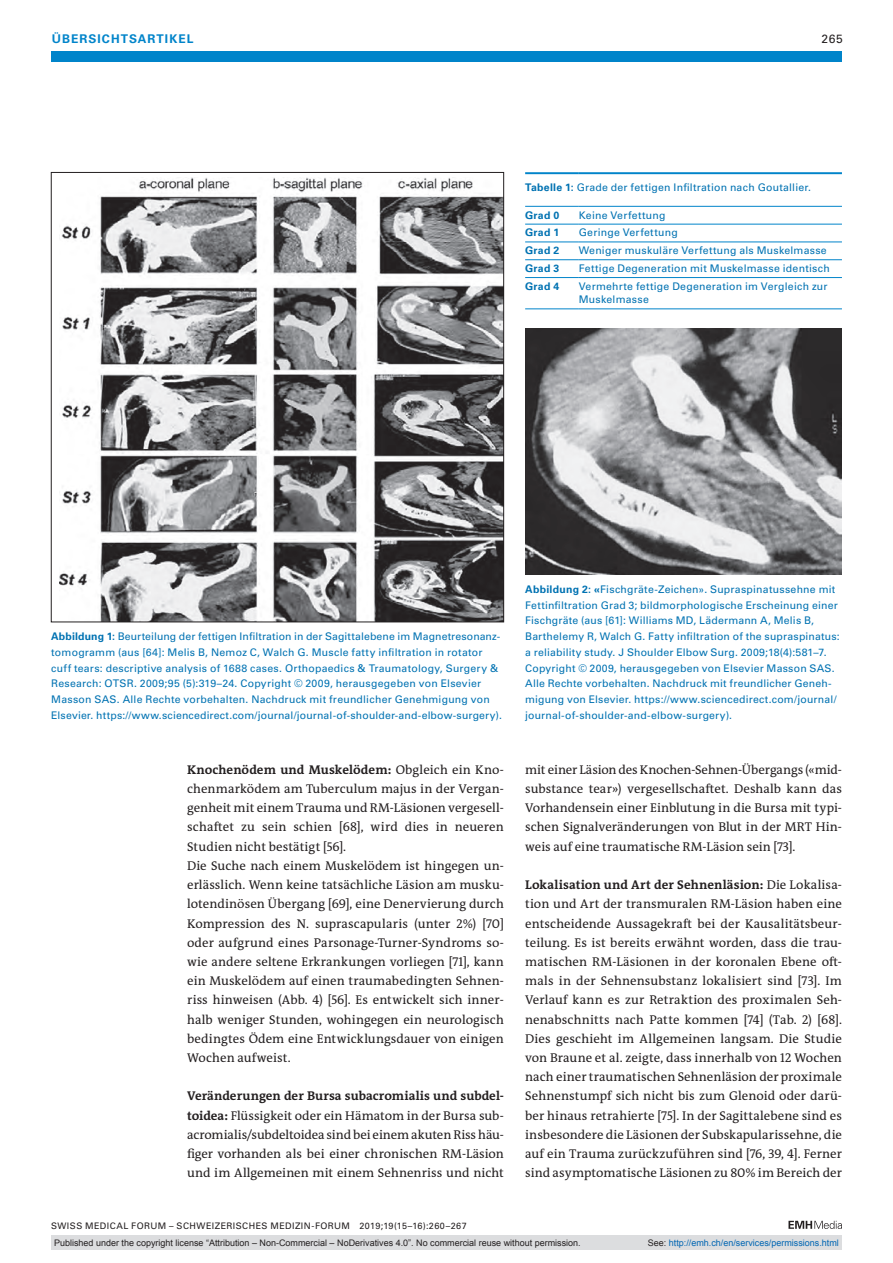
<style>
.page{position:relative;width:893px;height:1263px;background:#fff}
.page>*{position:absolute;margin:0;border:0;box-sizing:border-box;transform-origin:0 0}
.t1{font:12.75px/19.2px "The Antiqua B W5 Plain";letter-spacing:.005em;color:#231f20}
.t2{font:700 12.75px "The Antiqua B W7";letter-spacing:.005em;color:#231f20}
.t3{font:700 12px "Univers LT Std";color:#0084ca}
.t4{font:12px "Univers LT Std";color:#231f20}
.t5{font:10.5px/15.8px "Univers LT Std";letter-spacing:.02em;color:#0072b2}
.t6{font:700 10.5px "Univers LT Std";letter-spacing:.025em;color:#0072b2}
.t7{font:9px "Arial";color:#231f20}
.t8{font:9px "Univers LT Std";letter-spacing:.05em;color:#231f20}
.t9{font:9px "Arial";color:#0166b3}
.s1{font-weight:700}
.s2{font-family:"The Antiqua B W5 Plain";font-weight:400}
.s3{font-family:"The Antiqua B W7";font-weight:700}
.s4{color:#231f20}
</style>
<div class="page">
<div style="left:51px;top:51px;width:791px;height:11px;background:#0084ca"></div>
<svg style="left:788px;top:1221px;width:54px;height:8px"></svg>
<img style="left:59px;top:178px;width:443px;height:442px">
<hr style="left:579px;top:259px;width:263px;height:1px;background:#0084ca">
<hr style="left:579px;top:277px;width:263px;height:1px;background:#0084ca">
<hr style="left:525px;top:309px;width:54px;height:1px;background:#0084ca">
<hr style="left:579px;top:309px;width:263px;height:1px;background:#0084ca">
<hr style="left:525px;top:277px;width:54px;height:1px;background:#0084ca">
<hr style="left:525px;top:259px;width:54px;height:1px;background:#0084ca">
<hr style="left:525px;top:242px;width:54px;height:1px;background:#0084ca">
<hr style="left:579px;top:242px;width:263px;height:1px;background:#0084ca">
<hr style="left:579px;top:224px;width:263px;height:1px;background:#0084ca">
<hr style="left:525px;top:224px;width:54px;height:1px;background:#0084ca">
<hr style="left:525px;top:172px;width:54px;height:2px;background:#0084ca">
<hr style="left:579px;top:172px;width:263px;height:2px;background:#0084ca">
<hr style="left:525px;top:206px;width:54px;height:1px;background:#0084ca">
<hr style="left:579px;top:206px;width:263px;height:1px;background:#0084ca">
<img style="left:525px;top:328px;width:317px;height:247px">
<div style="left:51px;top:1235px;width:791px;height:15px;background:#dcdddf"></div>
<p class="t3" style="left:52px;top:31px;width:20px">Übersichtsartikel</p>
<p class="t4" style="left:822px;top:31px;width:23px">265</p>
<p class="t5" style="left:525px;top:180px;width:288px"><span class="s1">Tabelle 1:</span> Grade der fettigen Infiltration nach Goutallier.</p>
<p class="t6" style="left:525px;top:209px;width:36px">Grad 0</p>
<p class="t5" style="left:579px;top:207px;width:88px">Keine Verfettung</p>
<p class="t6" style="left:525px;top:227px;width:36px">Grad 1</p>
<p class="t5" style="left:579px;top:225px;width:100px">Geringe Verfettung</p>
<p class="t6" style="left:525px;top:244px;width:36px">Grad 2</p>
<p class="t5" style="left:579px;top:243px;width:249px">Weniger muskuläre Verfettung als Muskelmasse</p>
<p class="t6" style="left:525px;top:262px;width:36px">Grad 3</p>
<p class="t5" style="left:579px;top:260px;width:252px">Fettige Degeneration mit Muskelmasse identisch</p>
<p class="t6" style="left:525px;top:280px;width:36px">Grad 4</p>
<p class="t5" style="left:579px;top:279px;width:250px;line-height:13.5px">Vermehrte fettige Degeneration im Vergleich zur<br>Muskelmasse</p>
<p class="t5" style="left:51px;top:629px;width:452px"><span class="s1">Abbildung 1:</span> Beurteilung der fettigen Infiltration in der Sagittalebene im Magnetresonanz&shy;tomogramm (aus [64]: Melis B, Nemoz C, Walch G. Muscle fatty infiltration in rotator cuff tears: descriptive analysis of 1688 cases. Orthopaedics &amp; Traumatology, Surgery &amp; Research: OTSR. 2009;95 (5):319–24. Copyright © 2009, herausgegeben von Elsevier Masson SAS. Alle Rechte vorbehalten. Nachdruck mit freundlicher Genehmigung von Elsevier. https://www.sciencedirect.com/journal/journal-of-shoulder-and-elbow-surgery).</p>
<p class="t2" style="left:187px;top:761px;width:318px">Knochenödem und Muskelödem: <span class="s2">Obgleich ein Kno-</span></p>
<p class="t1" style="left:187px;top:779px;width:318px">chenmarködem am Tuberculum majus in der Vergan&shy;genheit mit einem Trauma und RM-Läsionen vergesell&shy;schaftet zu sein schien [68], wird dies in neueren Studien nicht bestätigt [56].<br>Die Suche nach einem Muskelödem ist hingegen un&shy;erlässlich. Wenn keine tatsächliche Läsion am musku&shy;lotendinösen Übergang [69], eine Denervierung durch Kompression des N. suprascapularis (unter 2%) [70] oder aufgrund eines Parsonage-Turner-Syndroms so&shy;wie andere seltene Erkrankungen vorliegen [71], kann ein Muskelödem auf einen traumabedingten Sehnen&shy;riss hinweisen (Abb. 4) [56]. Es entwickelt sich inner&shy;halb weniger Stunden, wohingegen ein neurologisch bedingtes Ödem eine Entwicklungsdauer von einigen Wochen aufweist.</p>
<p class="t2" style="left:187px;top:1088px;width:318px">Veränderungen der Bursa subacromialis und subdel-</p>
<p class="t1" style="left:187px;top:1106px;width:318px;text-align:justify"><span class="s3">toidea:</span> Flüssigkeit oder ein Hämatom in der Bursa sub&shy;acromialis/subdeltoidea sind bei einem akuten Riss häu&shy;figer vorhanden als bei einer chronischen RM-Läsion und im Allgemeinen mit einem Sehnenriss und nicht</p>
<p class="t8" style="left:51px;top:1220px;width:417px">SWISS MEDICAL FORUM – SCHWEIZERISCHES MEDIZIN-FORUM 2019;19(15–16):260–267</p>
<p class="t5" style="left:525px;top:581px;width:316px"><span class="s1">Abbildung 2: «</span>Fischgräte-Zeichen». Supraspinatussehne mit Fettinfiltration Grad 3; bildmorphologische Erscheinung einer Fischgräte (aus [61]: Williams MD, Lädermann A, Melis B, Barthelemy R, Walch G. Fatty infiltration of the supraspinatus: a reliability study. J Shoulder Elbow Surg. 2009;18(4):581–7.<br>Copyright © 2009, herausgegeben von Elsevier Masson SAS.<br>Alle Rechte vorbehalten. Nachdruck mit freundlicher Geneh&shy;migung von Elsevier. https://www.sciencedirect.com/journal/ journal-of-shoulder-and-elbow-surgery).</p>
<p class="t1" style="left:525px;top:760px;width:318px">mit einer Läsion des Knochen-Sehnen-Übergangs («mid-- substance tear») vergesellschaftet. Deshalb kann das Vorhandensein einer Einblutung in die Bursa mit typi&shy;schen Signalveränderungen von Blut in der MRT Hin&shy;weis auf eine traumatische RM-Läsion sein [73].</p>
<p class="t2" style="left:525px;top:876px;width:318px">Lokalisation und Art der Sehnenläsion: <span class="s2">Die Lokalisa-</span></p>
<p class="t1" style="left:525px;top:894px;width:318px;text-align:justify">tion und Art der transmuralen RM-Läsion haben eine entscheidende Aussagekraft bei der Kausalitätsbeur&shy;teilung. Es ist bereits erwähnt worden, dass die trau&shy;matischen RM-Läsionen in der koronalen Ebene oft&shy;mals in der Sehnensubstanz lokalisiert sind [73]. Im Verlauf kann es zur Retraktion des proximalen Seh&shy;nenabschnitts nach Patte kommen [74] (Tab. 2) [68].<br>Dies geschieht im Allgemeinen langsam. Die Studie von Braune et al. zeigte, dass innerhalb von 12 Wochen nach einer traumatischen Sehnenläsion der proximale Sehnenstumpf sich nicht bis zum Glenoid oder darü&shy;ber hinaus retrahierte [75]. In der Sagittalebene sind es insbesondere die Läsionen der Subskapularissehne, die auf ein Trauma zurückzuführen sind [76, 39, 4]. Ferner sind asymptomatische Läsionen zu 80% im Bereich der</p>
<p class="t7" style="left:54px;top:1237px;width:528px">Published under the copyright license “Attribution – Non-Commercial – NoDerivatives 4.0”. No commercial reuse without permission.</p>
<p class="t9" style="left:648px;top:1237px;width:193px"><span class="s4">See:</span> http://emh.ch/en/services/permissions.html</p>
</div>
